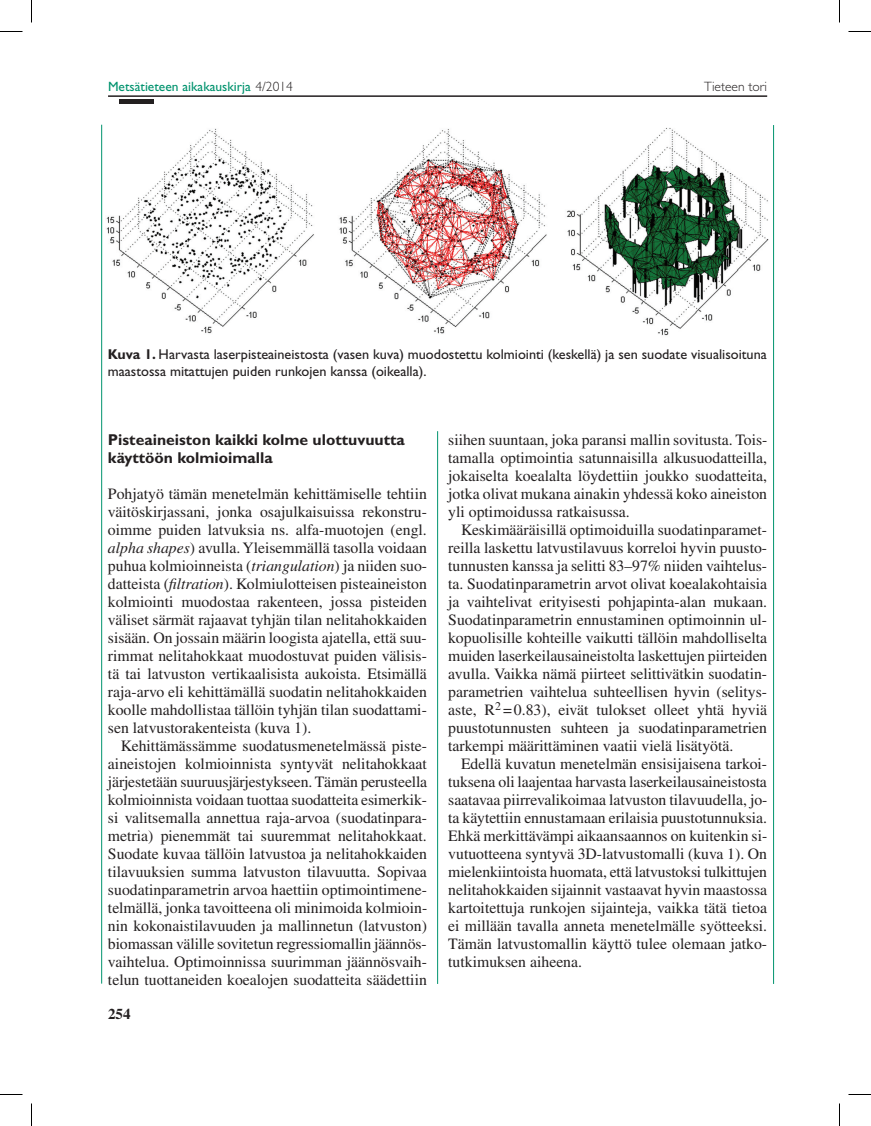
<style>
.page{position:relative;width:871px;height:1126px;background:#fff}
.page>*{position:absolute;margin:0;border:0;box-sizing:border-box;transform-origin:0 0}
.t1{font:15.75px/18px "Times LT Std";color:#231f20;text-align:justify}
.t2{font:700 15.75px/18px "Gill Sans Std";color:#231f20}
.t3{font:700 15px "Times LT Std";color:#231f20}
.t4{font:14.25px/16.5px "Gill Sans Std";color:#231f20}
.t5{font:13.5px "Gill Sans Std";color:#00936e}
.t6{font:300 13.5px "Gill Sans Std";color:#231f20}
.s1{font-weight:300;color:#231f20}
.s2{font-weight:700}
.s3{font-style:italic}
</style>
<div class="page">
<div style="left:119px;top:99px;width:35px;height:5px;background:#231f20"></div>
<hr style="left:101px;top:125px;width:1px;height:859px;background:#00936e">
<hr style="left:773px;top:125px;width:1px;height:859px;background:#00936e">
<hr style="left:108px;top:95px;width:659px;height:2px;background:#231f20">
<hr style="left:437px;top:431px;width:1px;height:553px;background:#00936e">
<img style="left:106px;top:128px;width:663px;height:208px">
<svg style="left:0;top:31px;width:22px;height:1px"></svg>
<svg style="left:848px;top:31px;width:23px;height:1px"></svg>
<svg style="left:0;top:1094px;width:22px;height:1px"></svg>
<svg style="left:848px;top:1094px;width:23px;height:1px"></svg>
<svg style="left:31px;top:0;width:1px;height:22px"></svg>
<svg style="left:31px;top:1103px;width:1px;height:23px"></svg>
<svg style="left:839px;top:0;width:1px;height:22px"></svg>
<svg style="left:839px;top:1103px;width:1px;height:23px"></svg>
<p class="t5" style="left:108px;top:79px;width:186px">Metsätieteen aikakauskirja <span class="s1">4/2014</span></p>
<p class="t6" style="left:704px;top:79px;width:64px">Tieteen tori</p>
<p class="t4" style="left:108px;top:347px;width:661px"><span class="s2">Kuva 1.</span> Harvasta laserpisteaineistosta (vasen kuva) muodostettu kolmiointi (keskellä) ja sen suodate visualisoituna maastossa mitattujen puiden runkojen kanssa (oikealla).</p>
<p class="t2" style="left:108px;top:430px;width:298px">Pisteaineiston kaikki kolme ulottuvuutta käyttöön kolmioimalla</p>
<p class="t1" style="left:108px;top:484px;width:321px">Pohjatyö tämän menetelmän kehittämiselle tehtiin väitöskirjassani, jonka osajulkaisuissa rekonstru&shy;oimme puiden latvuksia ns. alfa-muotojen (engl. <span class="s3">alpha shapes</span>) avulla. Yleisemmällä tasolla voidaan puhua kolmioinneista (<span class="s3">triangulation</span>) ja niiden suo&shy;datteista (<span class="s3">filtration</span>). Kolmiulotteisen pisteaineiston kolmiointi muodostaa rakenteen, jossa pisteiden väliset särmät rajaavat tyhjän tilan nelitahokkaiden sisään. On jossain määrin loogista ajatella, että suu&shy;rimmat nelitahokkaat muodostuvat puiden välisis&shy;tä tai latvuston vertikaalisista aukoista. Etsimällä raja-arvo eli kehittämällä suodatin nelitahokkaiden koolle mahdollistaa tällöin tyhjän tilan suodattami&shy;sen latvustorakenteista (kuva 1).</p>
<p class="t1" style="left:108px;top:736px;width:321px;text-indent:13px">Kehittämässämme suodatusmenetelmässä piste&shy;aineistojen kolmioinnista syntyvät nelitahokkaat järjestetään suuruusjärjestykseen. Tämän perusteella kolmioinnista voidaan tuottaa suodatteita esimerkik&shy;si valitsemalla annettua raja-arvoa (suodatinpara&shy;metria) pienemmät tai suuremmat nelitahokkaat.<br>Suodate kuvaa tällöin latvustoa ja nelitahokkaiden tilavuuksien summa latvuston tilavuutta. Sopivaa suodatinparametrin arvoa haettiin optimointimene&shy;telmällä, jonka tavoitteena oli minimoida kolmioin&shy;nin kokonaistilavuuden ja mallinnetun (latvuston) biomassan välille sovitetun regressiomallin jäännös&shy;vaihtelua. Optimoinnissa suurimman jäännösvaih&shy;telun tuottaneiden koealojen suodatteita säädettiin</p>
<p class="t3" style="left:108px;top:1005px;width:24px">254</p>
<p class="t1" style="left:448px;top:430px;width:321px">siihen suuntaan, joka paransi mallin sovitusta. Tois&shy;tamalla optimointia satunnaisilla alkusuodatteilla, jokaiselta koealalta löydettiin joukko suodatteita, jotka olivat mukana ainakin yhdessä koko aineiston yli optimoidussa ratkaisussa.</p>
<p class="t1" style="left:448px;top:521px;width:321px;text-indent:13px">Keskimääräisillä optimoiduilla suodatinparamet&shy;reilla laskettu latvustilavuus korreloi hyvin puusto&shy;tunnusten kanssa ja selitti 83–97% niiden vaihtelus&shy;ta. Suodatinparametrin arvot olivat koealakohtaisia ja vaihtelivat erityisesti pohjapinta-alan mukaan.<br>Suodatinparametrin ennustaminen optimoinnin ul&shy;kopuolisille kohteille vaikutti tällöin mahdolliselta muiden laserkeilausaineistolta laskettujen piirteiden avulla. Vaikka nämä piirteet selittivätkin suodatin&shy;parametrien vaihtelua suhteellisen hyvin (selitys&shy;aste, R<sup>2</sup> =0.83), eivät tulokset olleet yhtä hyviä puustotunnusten suhteen ja suodatinparametrien tarkempi määrittäminen vaatii vielä lisätyötä.</p>
<p class="t1" style="left:448px;top:754px;width:321px;text-indent:13px">Edellä kuvatun menetelmän ensisijaisena tarkoi&shy;tuksena oli laajentaa harvasta laserkeilausaineistosta saatavaa piirrevalikoimaa latvuston tilavuudella, jo&shy;ta käytettiin ennustamaan erilaisia puustotunnuksia.<br>Ehkä merkittävämpi aikaansaannos on kuitenkin si&shy;vutuotteena syntyvä 3D-latvustomalli (kuva 1). On mielenkiintoista huomata, että latvustoksi tulkittujen nelitahokkaiden sijainnit vastaavat hyvin maastossa kartoitettuja runkojen sijainteja, vaikka tätä tietoa ei millään tavalla anneta menetelmälle syötteeksi.<br>Tämän latvustomallin käyttö tulee olemaan jatko&shy;tutkimuksen aiheena.</p>
</div>
